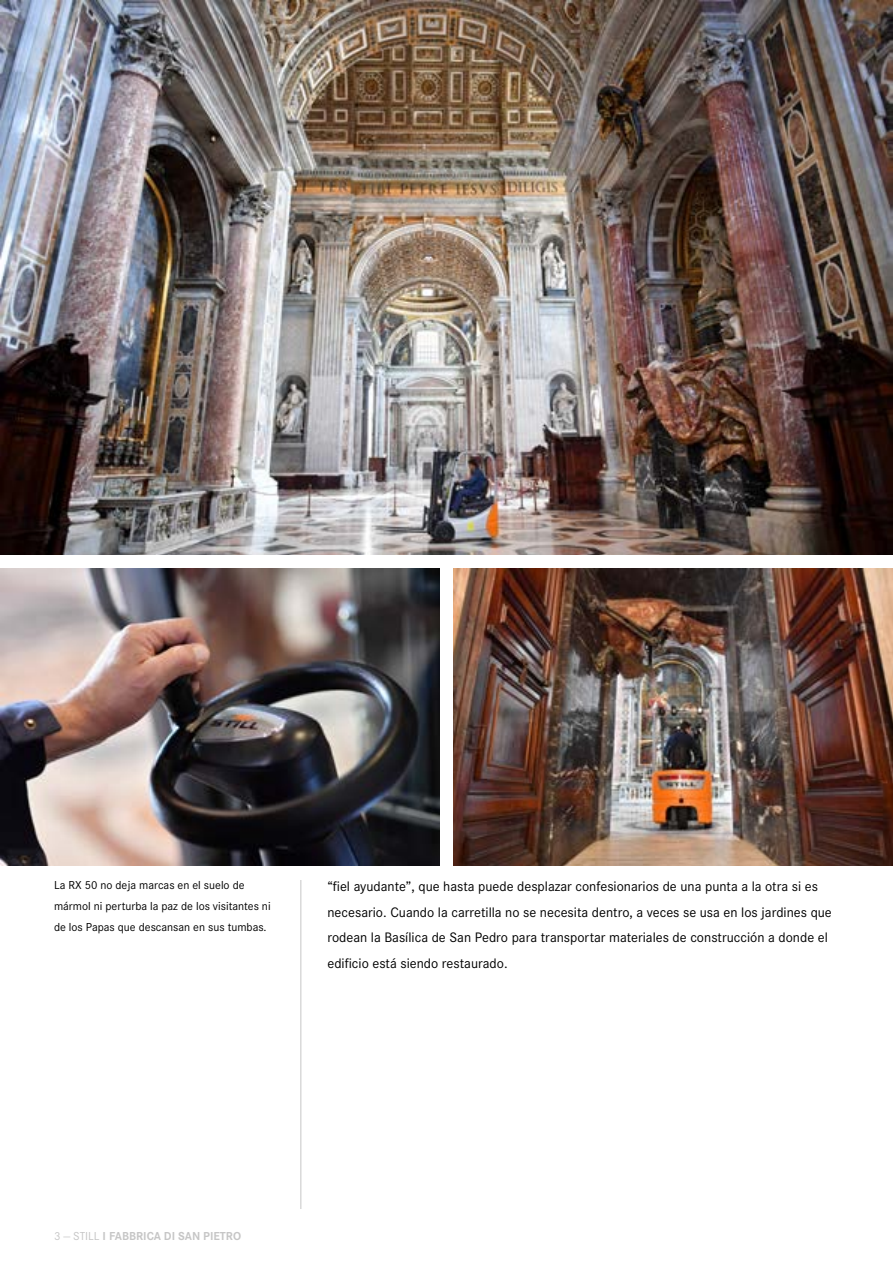
<style>
.page{position:relative;width:893px;height:1263px;background:#fff}
.page>*{position:absolute;margin:0;border:0;box-sizing:border-box;transform-origin:0 0}
.t1{font:14.25px/25.5px "Corporate S";color:#000}
.t2{font:12px/21px "Corporate S";color:#000}
.t3{font:700 12px "Corporate S";color:#c6c6c6}
.s1{font-weight:400}
</style>
<div class="page">
<hr style="left:300px;top:54px;width:1px;height:1155px;background:#c6c6c6">
<div style="left:0;top:805px;width:893px;height:75px;background:#fff"></div>
<div style="left:0;top:539px;width:893px;height:75px;background:#fff"></div>
<img style="left:0;top:0;width:893px;height:555px">
<img style="left:0;top:568px;width:440px;height:298px">
<img style="left:453px;top:568px;width:440px;height:298px">
<p class="t2" style="left:54px;top:874px;width:218px">La RX 50 no deja marcas en el suelo de mármol ni perturba la paz de los visitantes ni de los Papas que descansan en sus tumbas.</p>
<p class="t1" style="left:327px;top:874px;width:506px">“fiel ayudante”, que hasta puede desplazar confesionarios de una punta a la otra si es necesario. Cuando la carretilla no se necesita dentro, a veces se usa en los jardines que rodean la Basílica de San Pedro para transportar materiales de construcción a donde el edificio está siendo restaurado.</p>
<p class="t3" style="left:54px;top:1229px;width:189px"><span class="s1">3 — STILL</span> I FABBRICA DI SAN PIETRO</p>
</div>
